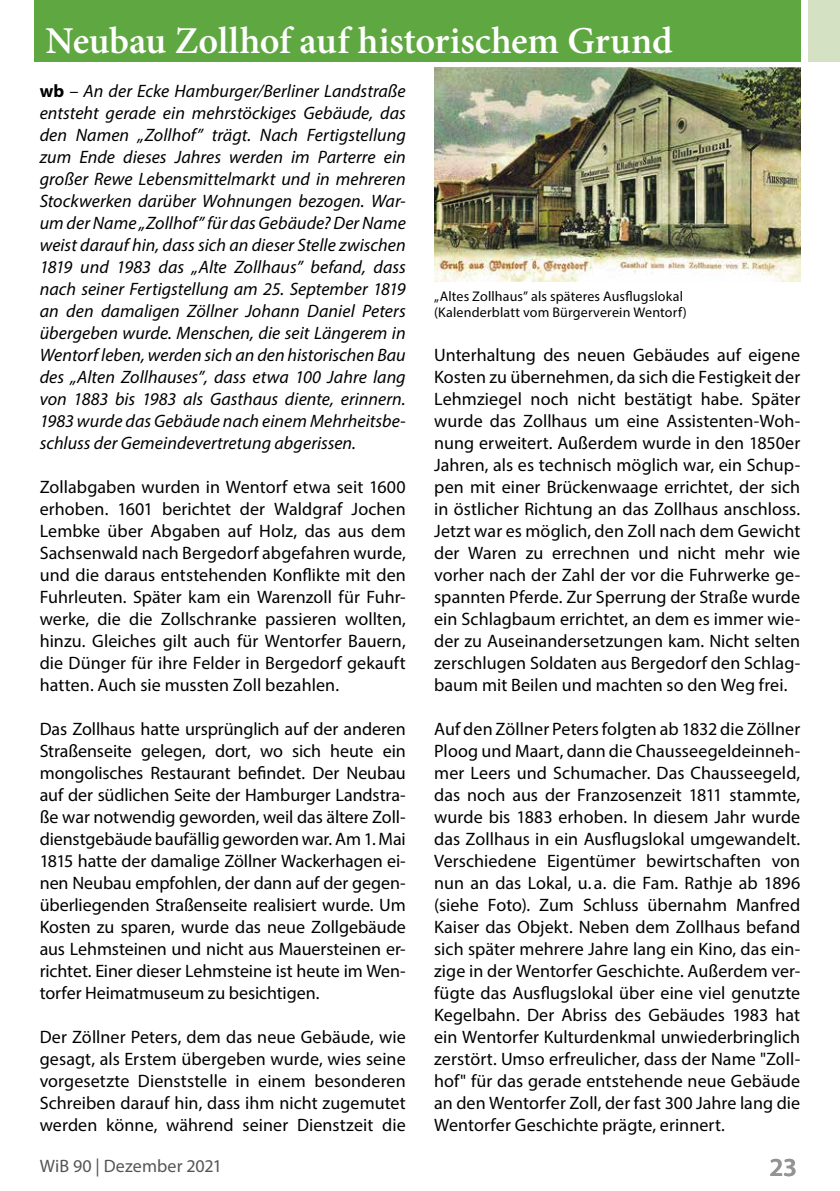
<style>
.page{position:relative;width:840px;height:1191px;background:#fff}
.page>*{position:absolute;margin:0;border:0;box-sizing:border-box;transform-origin:0 0}
.t1{font:600 38px "Minion Pro";letter-spacing:-.005em;color:#fff}
.t2{font:600 26px "Myriad Pro";color:#939393}
.t3{font:18px/22px "Myriad Pro";color:#000;text-align:justify}
.t4{font:italic 18px/22px "Myriad Pro";letter-spacing:.005em;color:#000;text-align:justify}
.t5{font:18px "Myriad Pro";letter-spacing:.005em;color:#555}
.t6{font:14px/16.8px "Myriad Pro";letter-spacing:.01em;color:#000}
.s1{font-weight:700;font-style:normal}
</style>
<div class="page">
<div style="left:808px;top:0;width:31px;height:62px;background:#d4e2c3"></div>
<div style="left:34px;top:0;width:765px;height:62px;background:#5fa841"></div>
<img style="left:434px;top:67px;width:365px;height:215px">
<h1 class="t1" style="left:45px;top:15px;width:628px">Neubau Zollhof auf historischem Grund</h1>
<p class="t4" style="left:40px;top:80px;width:367px"><span class="s1">wb</span> – An der Ecke Hamburger/Berliner Landstraße entsteht gerade ein mehrstöckiges Gebäude, das den Namen „Zollhof” trägt. Nach Fertigstellung zum Ende dieses Jahres werden im Parterre ein großer Rewe Lebensmittelmarkt und in mehreren Stockwerken darüber Wohnungen bezogen. War&shy;um der Name „Zollhof” für das Gebäude? Der Name weist darauf hin, dass sich an dieser Stelle zwischen 1819 und 1983 das „Alte Zollhaus” befand, dass nach seiner Fertigstellung am 25. September 1819 an den damaligen Zöllner Johann Daniel Peters übergeben wurde. Menschen, die seit Längerem in Wentorf leben, werden sich an den historischen Bau des „Alten Zollhauses”, dass etwa 100 Jahre lang von 1883 bis 1983 als Gasthaus diente, erinnern.<br>1983 wurde das Gebäude nach einem Mehrheitsbe&shy;schluss der Gemeindevertretung abgerissen.</p>
<p class="t3" style="left:40px;top:476px;width:367px">Zollabgaben wurden in Wentorf etwa seit 1600 erhoben. 1601 berichtet der Waldgraf Jochen Lembke über Abgaben auf Holz, das aus dem Sachsenwald nach Bergedorf abgefahren wurde, und die daraus entstehenden Konflikte mit den Fuhrleuten. Später kam ein Warenzoll für Fuhr&shy;werke, die die Zollschranke passieren wollten, hinzu. Gleiches gilt auch für Wentorfer Bauern, die Dünger für ihre Felder in Bergedorf gekauft hatten. Auch sie mussten Zoll bezahlen.</p>
<p class="t3" style="left:40px;top:718px;width:367px">Das Zollhaus hatte ursprünglich auf der anderen Straßenseite gelegen, dort, wo sich heute ein mongolisches Restaurant befindet. Der Neubau auf der südlichen Seite der Hamburger Landstra&shy;ße war notwendig geworden, weil das ältere Zoll&shy;dienstgebäude baufällig geworden war. Am 1. Mai 1815 hatte der damalige Zöllner Wackerhagen ei&shy;nen Neubau empfohlen, der dann auf der gegen&shy;überliegenden Straßenseite realisiert wurde. Um Kosten zu sparen, wurde das neue Zollgebäude aus Lehmsteinen und nicht aus Mauersteinen er&shy;richtet. Einer dieser Lehmsteine ist heute im Wen&shy;torfer Heimatmuseum zu besichtigen.</p>
<p class="t3" style="left:40px;top:1026px;width:367px">Der Zöllner Peters, dem das neue Gebäude, wie gesagt, als Erstem übergeben wurde, wies seine vorgesetzte Dienststelle in einem besonderen Schreiben darauf hin, dass ihm nicht zugemutet werden könne, während seiner Dienstzeit die</p>
<p class="t6" style="left:434px;top:287px;width:254px">„Altes Zollhaus” als späteres Ausflugslokal (Kalenderblatt vom Bürgerverein Wentorf)</p>
<p class="t3" style="left:434px;top:344px;width:367px">Unterhaltung des neuen Gebäudes auf eigene Kosten zu übernehmen, da sich die Festigkeit der Lehmziegel noch nicht bestätigt habe. Später wurde das Zollhaus um eine Assistenten-Woh&shy;nung erweitert. Außerdem wurde in den 1850er Jahren, als es technisch möglich war, ein Schup&shy;pen mit einer Brückenwaage errichtet, der sich in östlicher Richtung an das Zollhaus anschloss.<br>Jetzt war es möglich, den Zoll nach dem Gewicht der Waren zu errechnen und nicht mehr wie vorher nach der Zahl der vor die Fuhrwerke ge&shy;spannten Pferde. Zur Sperrung der Straße wurde ein Schlagbaum errichtet, an dem es immer wie&shy;der zu Auseinandersetzungen kam. Nicht selten zerschlugen Soldaten aus Bergedorf den Schlag&shy;baum mit Beilen und machten so den Weg frei.</p>
<p class="t3" style="left:434px;top:718px;width:367px">Auf den Zöllner Peters folgten ab 1832 die Zöllner Ploog und Maart, dann die Chausseegeldeinneh&shy;mer Leers und Schumacher. Das Chausseegeld, das noch aus der Franzosenzeit 1811 stammte, wurde bis 1883 erhoben. In diesem Jahr wurde das Zollhaus in ein Ausflugslokal umgewandelt.<br>Verschiedene Eigentümer bewirtschaften von nun an das Lokal, u. a. die Fam. Rathje ab 1896 (siehe Foto). Zum Schluss übernahm Manfred Kaiser das Objekt. Neben dem Zollhaus befand sich später mehrere Jahre lang ein Kino, das ein&shy;zige in der Wentorfer Geschichte. Außerdem ver&shy;fügte das Ausflugslokal über eine viel genutzte Kegelbahn. Der Abriss des Gebäudes 1983 hat ein Wentorfer Kulturdenkmal unwiederbringlich zerstört. Umso erfreulicher, dass der Name "Zoll&shy;hof" für das gerade entstehende neue Gebäude an den Wentorfer Zoll, der fast 300 Jahre lang die Wentorfer Geschichte prägte, erinnert.</p>
<p class="t5" style="left:40px;top:1154px;width:184px">WiB 90 | Dezember 2021</p>
<h2 class="t2" style="left:769px;top:1151px;width:29px">23</h2>
</div>
